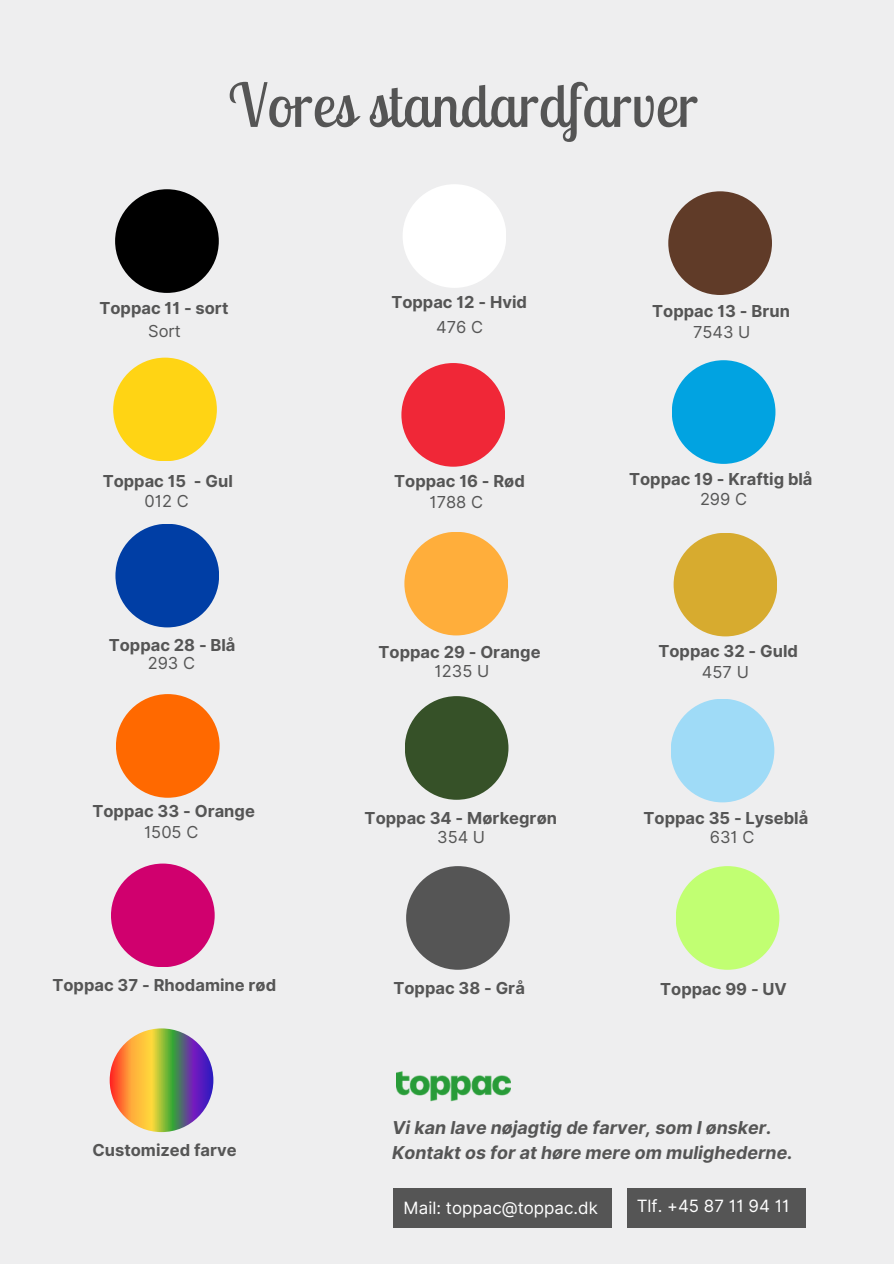
<style>
.page{position:relative;width:894px;height:1264px;background:#fff}
.page>*{position:absolute;margin:0;border:0;box-sizing:border-box;transform-origin:0 0}
.t1{font:60.15px "Lobster Two";color:#555}
.t2{font:italic 700 17.85px "Inter";color:#555}
.t3{font:16.95px "Inter";color:#fff}
.t4{font:700 16.5px "Inter";color:#555}
.t5{font:16.5px "Inter";color:#555}
</style>
<div class="page">
<div style="left:0;top:0;width:893px;height:1263px;background:#eeeeef"></div>
<div style="left:115px;top:189px;width:104px;height:104px;background:#000;border-radius:50%"></div>
<div style="left:668px;top:191px;width:103px;height:104px;background:#603b28;border-radius:50%"></div>
<div style="left:402px;top:184px;width:104px;height:104px;background:#fff;border-radius:50%"></div>
<div style="left:671px;top:360px;width:104px;height:104px;background:#01a3e1;border-radius:50%"></div>
<div style="left:404px;top:532px;width:104px;height:103px;background:#ffae3b;border-radius:50%"></div>
<div style="left:673px;top:532px;width:104px;height:104px;background:#d7ab2f;border-radius:50%"></div>
<div style="left:115px;top:523px;width:104px;height:104px;background:#003ea5;border-radius:50%"></div>
<div style="left:670px;top:698px;width:104px;height:104px;background:#9fdbf7;border-radius:50%"></div>
<div style="left:116px;top:694px;width:103px;height:103px;background:#ff6900;border-radius:50%"></div>
<div style="left:404px;top:696px;width:104px;height:103px;background:#365128;border-radius:50%"></div>
<div style="left:675px;top:866px;width:104px;height:103px;background:#c1ff72;border-radius:50%"></div>
<div style="left:113px;top:357px;width:104px;height:104px;background:#ffd414;border-radius:50%"></div>
<div style="left:401px;top:363px;width:104px;height:103px;background:#f02737;border-radius:50%"></div>
<div style="left:111px;top:863px;width:104px;height:104px;background:#d0006e;border-radius:50%"></div>
<div style="left:406px;top:866px;width:103px;height:103px;background:#555;border-radius:50%"></div>
<svg style="left:110px;top:1028px;width:103px;height:104px"></svg>
<div style="left:393px;top:1188px;width:218px;height:39px;background:#555"></div>
<div style="left:627px;top:1188px;width:178px;height:39px;background:#555"></div>
<img style="left:396px;top:1071px;width:114px;height:31px">
<p class="t1" style="left:228px;top:67px;width:471px">Vores standardfarver</p>
<p class="t4" style="left:391px;top:292px;width:137px">Toppac 12 - Hvid</p>
<p class="t4" style="left:99px;top:298px;width:130px">Toppac 11 - sort</p>
<p class="t4" style="left:652px;top:301px;width:139px">Toppac 13 - Brun</p>
<p class="t5" style="left:148px;top:321px;width:34px">Sort</p>
<p class="t5" style="left:436px;top:317px;width:48px">476 C</p>
<p class="t5" style="left:692px;top:322px;width:59px">7543 U</p>
<p class="t4" style="left:103px;top:471px;width:132px">Toppac 15 - Gul</p>
<p class="t4" style="left:394px;top:471px;width:132px">Toppac 16 - Rød</p>
<p class="t4" style="left:629px;top:469px;width:185px">Toppac 19 - Kraftig blå</p>
<p class="t5" style="left:144px;top:491px;width:46px">012 C</p>
<p class="t5" style="left:429px;top:491px;width:55px">1788 C</p>
<p class="t5" style="left:699px;top:489px;width:49px">299 C</p>
<p class="t4" style="left:109px;top:634px;width:128px">Toppac 28 - Blå</p>
<p class="t5" style="left:148px;top:653px;width:49px">293 C</p>
<p class="t4" style="left:378px;top:642px;width:163px">Toppac 29 - Orange</p>
<p class="t4" style="left:658px;top:641px;width:141px">Toppac 32 - Guld</p>
<p class="t5" style="left:434px;top:661px;width:56px">1235 U</p>
<p class="t5" style="left:701px;top:662px;width:48px">457 U</p>
<p class="t4" style="left:92px;top:801px;width:164px">Toppac 33 - Orange</p>
<p class="t4" style="left:364px;top:807px;width:194px">Toppac 34 - Mørkegrøn</p>
<p class="t5" style="left:144px;top:821px;width:56px">1505 C</p>
<p class="t5" style="left:437px;top:827px;width:49px">354 U</p>
<p class="t4" style="left:643px;top:808px;width:166px">Toppac 35 - Lyseblå</p>
<p class="t5" style="left:709px;top:827px;width:46px">631 C</p>
<p class="t4" style="left:52px;top:974px;width:225px">Toppac 37 - Rhodamine rød</p>
<p class="t4" style="left:393px;top:978px;width:133px">Toppac 38 - Grå</p>
<p class="t4" style="left:660px;top:979px;width:128px">Toppac 99 - UV</p>
<p class="t2" style="left:392px;top:1117px;width:381px">Vi kan lave nøjagtig de farver, som I ønsker.</p>
<p class="t4" style="left:92px;top:1139px;width:146px">Customized farve</p>
<p class="t2" style="left:392px;top:1141px;width:401px">Kontakt os for at høre mere om mulighederne.</p>
<p class="t3" style="left:403px;top:1197px;width:196px">Mail: toppac@toppac.dk</p>
<p class="t3" style="left:636px;top:1195px;width:154px">Tlf. +45 87 11 94 11</p>
</div>
